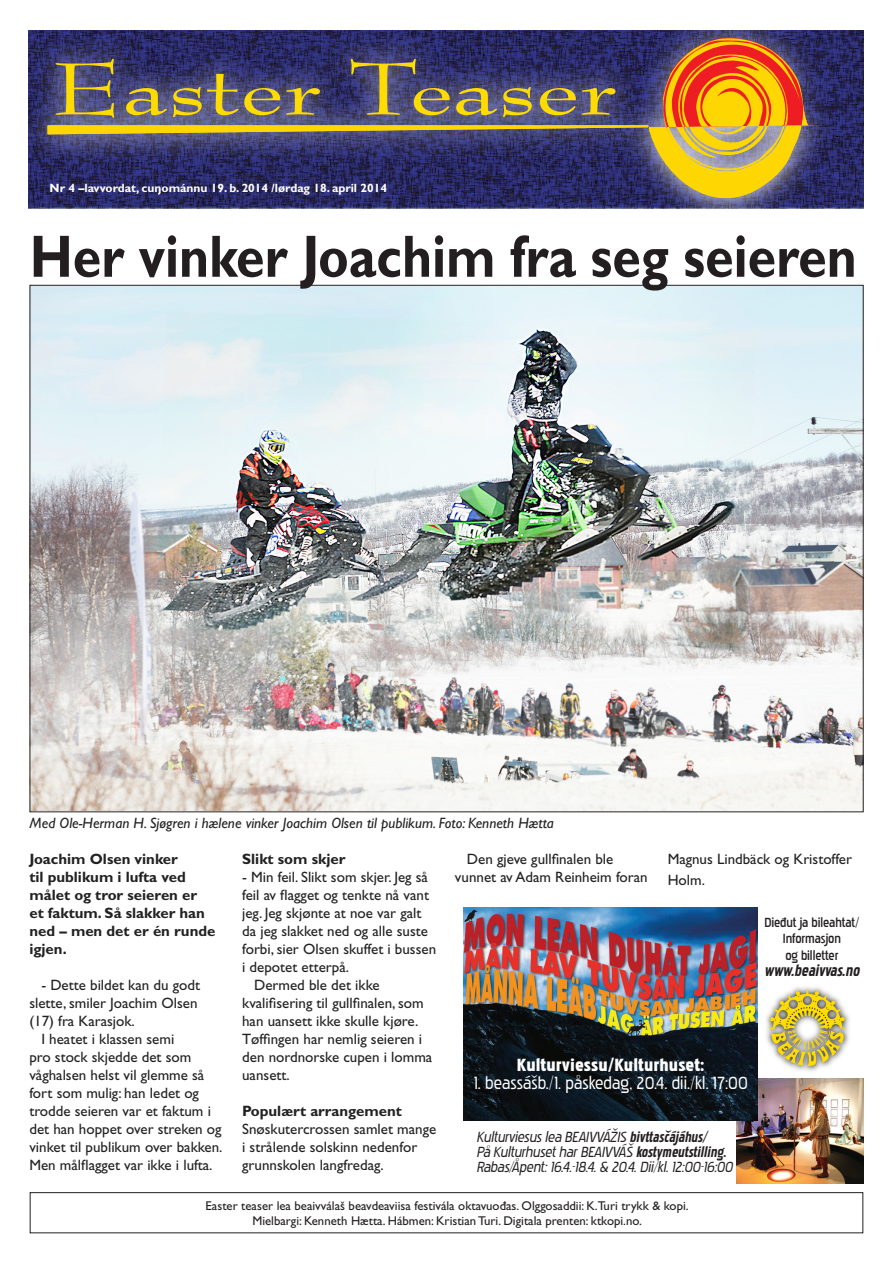
<style>
.page{position:relative;width:893px;height:1263px;background:#fff}
.page>*{position:absolute;margin:0;border:0;box-sizing:border-box;transform-origin:0 0}
.t1{font:71.25px "Monitor S Si Normal";color:#ffdc01;scale:1.48 1}
.t2{font:700 60px "A Gill Sans";color:#231f20;scale:.86 1}
.t3{font:18px "Pakenham Rg";color:#fff}
.t4{font:18px "Pakenham Bl";color:#fff}
.t5{font:italic 700 16.5px "Pakenham Cd Rg";letter-spacing:-.01em;color:#231f20}
.t6{font:15px/18px "A Gill Sans";color:#222}
.t7{font:700 15px/18px "A Gill Sans";color:#222}
.t8{font:italic 15px/15px "Pakenham Rg";letter-spacing:-.01em;color:#231f20}
.t9{font:italic 15px "A Gill Sans";color:#222}
.t10{font:13.5px/16.5px "Pakenham Sb";letter-spacing:-.01em;color:#231f20;text-align:center}
.t11{font:12.75px "A Gill Sans";color:#231f20}
.t12{font:700 12px "A Gill Sans";color:#fff}
.s1{font-family:"Pakenham Cd Rg";font-weight:700}
</style>
<div class="page">
<div style="left:30px;top:1192px;width:833px;height:41px;border:1px solid #231f20"></div>
<img style="left:28px;top:30px;width:832px;height:178px">
<img style="left:28px;top:30px;width:626px;height:140px">
<svg style="left:48px;top:35px;width:773px;height:173px;background:#574b60"></svg>
<img style="left:32px;top:287px;width:830px;height:523px">
<img style="left:736px;top:1079px;width:127px;height:105px">
<img style="left:464px;top:908px;width:294px;height:213px">
<img style="left:766px;top:987px;width:83px;height:84px">
<svg style="left:769px;top:990px;width:77px;height:76px"></svg>
<p class="t1" style="left:51px;top:42px;width:383px">Easter Teaser</p>
<p class="t12" style="left:50px;top:181px;width:339px">Nr 4 –lavvordat, cuŋománnu 19. b. 2014 /lørdag 18. april 2014</p>
<p class="t2" style="left:30px;top:221px;width:963px">Her vinker Joachim fra seg seieren</p>
<p class="t9" style="left:30px;top:815px;width:526px">Med Ole-Herman H. Sjøgren i hælene vinker Joachim Olsen til publikum. Foto: Kenneth Hætta</p>
<p class="t7" style="left:29px;top:850px;width:188px">Joachim Olsen vinker<br>til publikum i lufta ved målet og tror seieren er<br>et faktum. Så slakker han ned – men det er én runde igjen.</p>
<p class="t6" style="left:29px;top:976px;width:172px;text-indent:12px">- Dette bildet kan du godt slette, smiler Joachim Olsen (17) fra Karasjok.</p>
<p class="t6" style="left:29px;top:1030px;width:195px;text-indent:12px">I heatet i klassen semi<br>pro stock skjedde det som våghalsen helst vil glemme så fort som mulig: han ledet og trodde seieren var et faktum i det han hoppet over streken og vinket til publikum over bakken.<br>Men målflagget var ikke i lufta.</p>
<p class="t7" style="left:242px;top:850px;width:105px">Slikt som skjer</p>
<p class="t6" style="left:242px;top:868px;width:196px">- Min feil. Slikt som skjer. Jeg så feil av flagget og tenkte nå vant jeg. Jeg skjønte at noe var galt da jeg slakket ned og alle suste forbi, sier Olsen skuffet i bussen i depotet etterpå.</p>
<p class="t6" style="left:242px;top:976px;width:192px;text-indent:12px">Dermed ble det ikke kvalifisering til gullfinalen, som han uansett ikke skulle kjøre.<br>Tøffingen har nemlig seieren i den nordnorske cupen i lomma uansett.</p>
<p class="t7" style="left:242px;top:1102px;width:161px">Populært arrangement</p>
<p class="t6" style="left:242px;top:1120px;width:196px">Snøskutercrossen samlet mange i strålende solskinn nedenfor grunnskolen langfredag.</p>
<p class="t6" style="left:455px;top:850px;width:194px;text-indent:12px">Den gjeve gullfinalen ble vunnet av Adam Reinheim foran</p>
<p class="t6" style="left:668px;top:848px;width:186px;line-height:21.6px">Magnus Lindbäck og Kristoffer<br>Holm.</p>
<p class="t10" style="left:764px;top:914px;width:97px">Dieđut ja bileahtat/<br>Informasjon<br>og billetter</p>
<p class="t5" style="left:764px;top:961px;width:97px">www.beaivvas.no</p>
<p class="t4" style="left:517px;top:1054px;width:189px">Kulturviessu/Kulturhuset:</p>
<p class="t3" style="left:474px;top:1072px;width:276px">1. beassášb./1. påskedag, 20.4. dii./kl. 17:00</p>
<p class="t8" style="left:477px;top:1129px;width:258px">Kulturviesus lea BEAIVVÁŽIS <span class="s1">bivttasčájáhus/<br></span>På Kulturhuset har BEAIVVÁŠ <span class="s1">kostymeutstilling.<br></span>Rabas/Åpent: 16.4.-18.4. &amp; 20.4. Dii/kl. 12:00-16:00</p>
<p class="t11" style="left:206px;top:1198px;width:484px">Easter teaser lea beaivválaš beavdeaviisa festivála oktavuođas. Olggosaddii: K.Turi trykk &amp; kopi.</p>
<p class="t11" style="left:252px;top:1213px;width:391px">Mielbargi: Kenneth Hætta. Hábmen: Kristian Turi. Digitala prenten: ktkopi.no.</p>
</div>
